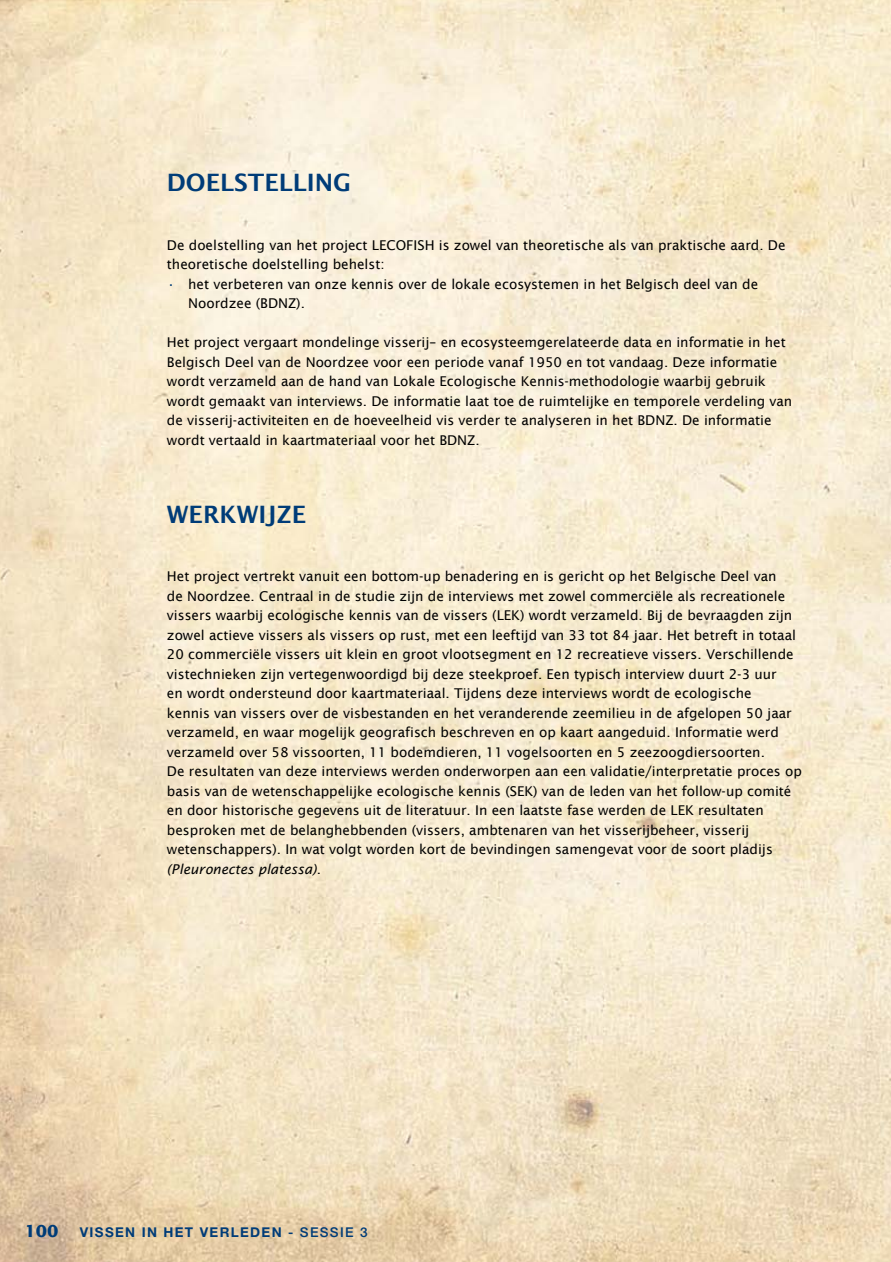
<style>
.page{position:relative;width:891px;height:1262px;background:#fff}
.page>*{position:absolute;margin:0;border:0;box-sizing:border-box;transform-origin:0 0}
.t1{font:600 24px "Lucida Sans";color:#003c78}
.t2{font:700 16.5px "Lucida Sans Std";color:#003c78}
.t3{font:13.5px/19.5px "Lucida Sans";color:#000}
.t4{font:700 13.5px "Helvetica Neue LT Std";letter-spacing:.1em;color:#003c78}
.s1{color:#003c78}
.s2{font-style:italic}
.s3{font-weight:500}
</style>
<div class="page">
<img style="left:0;top:0;width:890px;height:1052px">
<img style="left:0;top:1052px;width:890px;height:210px">
<h1 class="t1" style="left:167px;top:169px;width:186px">DOELSTELLING</h1>
<p class="t3" style="left:167px;top:235px;width:620px">De doelstelling van het project LECOFISH is zowel van theoretische als van praktische aard. De theoretische doelstelling behelst:</p>
<p class="t3" style="left:188px;top:274px;width:571px;text-indent:-21px"><span class="s1">•</span> het verbeteren van onze kennis over de lokale ecosystemen in het Belgisch deel van de<br>Noordzee (BDNZ).</p>
<p class="t3" style="left:167px;top:333px;width:626px">Het project vergaart mondelinge visserij– en ecosysteemgerelateerde data en informatie in het Belgisch Deel van de Noordzee voor een periode vanaf 1950 en tot vandaag. Deze informatie wordt verzameld aan de hand van Lokale Ecologische Kennis-methodologie waarbij gebruik wordt gemaakt van interviews. De informatie laat toe de ruimtelijke en temporele verdeling van de visserij-activiteiten en de hoeveelheid vis verder te analyseren in het BDNZ. De informatie wordt vertaald in kaartmateriaal voor het BDNZ.</p>
<h1 class="t1" style="left:167px;top:501px;width:141px">WERKWIJZE</h1>
<p class="t3" style="left:167px;top:567px;width:636px">Het project vertrekt vanuit een bottom-up benadering en is gericht op het Belgische Deel van<br>de Noordzee. Centraal in de studie zijn de interviews met zowel commerciële als recreationele vissers waarbij ecologische kennis van de vissers (LEK) wordt verzameld. Bij de bevraagden zijn zowel actieve vissers als vissers op rust, met een leeftijd van 33 tot 84 jaar. Het betreft in totaal 20 commerciële vissers uit klein en groot vlootsegment en 12 recreatieve vissers. Verschillende vistechnieken zijn vertegenwoordigd bij deze steekproef. Een typisch interview duurt 2-3 uur<br>en wordt ondersteund door kaartmateriaal. Tijdens deze interviews wordt de ecologische<br>kennis van vissers over de visbestanden en het veranderende zeemilieu in de afgelopen 50 jaar verzameld, en waar mogelijk geografisch beschreven en op kaart aangeduid. Informatie werd verzameld over 58 vissoorten, 11 bodemdieren, 11 vogelsoorten en 5 zeezoogdiersoorten.<br>De resultaten van deze interviews werden onderworpen aan een validatie/interpretatie proces op basis van de wetenschappelijke ecologische kennis (SEK) van de leden van het follow-up comité en door historische gegevens uit de literatuur. In een laatste fase werden de LEK resultaten besproken met de belanghebbenden (vissers, ambtenaren van het visserijbeheer, visserij wetenschappers). In wat volgt worden kort de bevindingen samengevat voor de soort pladijs <span class="s2">(Pleuronectes platessa)</span>.</p>
<p class="t2" style="left:24px;top:1222px;width:36px">100</p>
<p class="t4" style="left:80px;top:1224px;width:289px">VISSEN IN HET VERLEDEN <span class="s3">- SESSIE 3</span></p>
</div>
